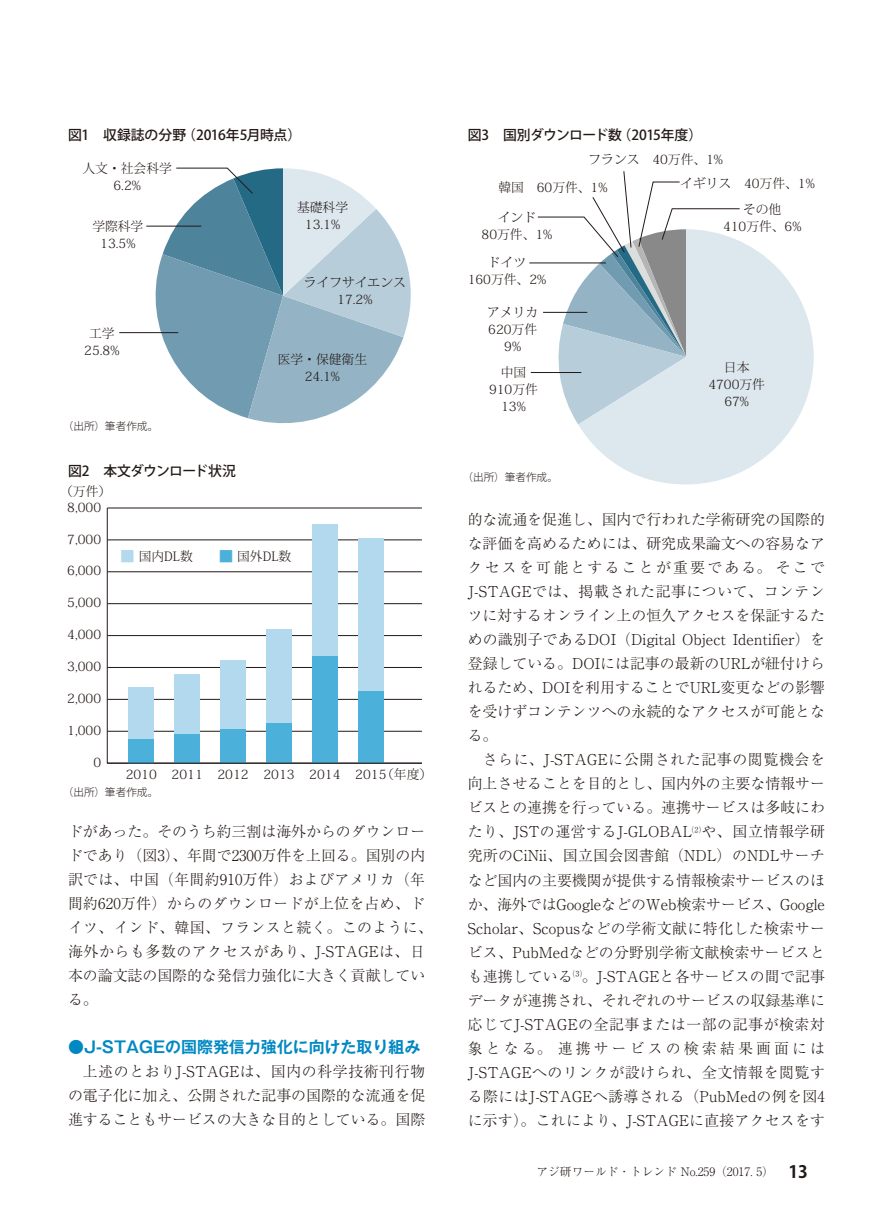
<style>
.page{position:relative;width:893px;height:1212px;background:#fff}
.page>*{position:absolute;margin:0;border:0;box-sizing:border-box;transform-origin:0 0}
.t1{font:700 15.9px "Gothic MB101 Pr 6 N De";color:#0088c3}
.t2{font:300 14.85px/24px "Ryumin Pr 6 N";color:#231916;text-align:justify}
.t3{font:500 13.8px "Koz Go Pr 6 N";letter-spacing:-.035em;color:#231916}
.t4{font:500 13.8px "Koz Go Pr 6 N";letter-spacing:-.01em;color:#231916}
.t5{font:300 12.75px/17px "Koz Min Pr 6 N";color:#231916;text-align:center}
.t6{font:300 11.7px "Ryumin Pr 6 N";color:#231916}
.t7{font:300 10.65px "Koz Go Pr 6 N";color:#231916}
.s1{font-size:15.3px;color:#b2d9ee}
.s2{font-size:15.3px;color:#4cb1da}
.s3{font-family:"Koz Go Pr 6 N";font-weight:700;font-size:16.95px}
</style>
<div class="page">
<hr style="left:119px;top:332px;width:59px;height:1px;background:#231916">
<svg style="left:141px;top:167px;width:270px;height:257px"></svg>
<svg style="left:578px;top:241px;width:236px;height:243px;fill:#dce7ee"></svg>
<hr style="left:531px;top:372px;width:50px;height:1px;background:#231916">
<svg style="left:537px;top:171px;width:203px;height:253px"></svg>
<hr style="left:529px;top:263px;width:77px;height:1px;background:#231916">
<hr style="left:107px;top:763px;width:315px;height:1px;background:#231916">
<svg style="left:107px;top:507px;width:315px;height:256px"></svg>
<p class="t4" style="left:68px;top:127px;width:235px">図1　収録誌の分野（2016年5月時点）</p>
<p class="t5" style="left:83px;top:160px;width:91px">人文・社会科学<br>6.2%</p>
<p class="t5" style="left:92px;top:218px;width:53px">学際科学<br>13.5%</p>
<p class="t5" style="left:84px;top:325px;width:37px">工学<br>25.8%</p>
<p class="t7" style="left:63px;top:420px;width:97px">（出所）筆者作成。</p>
<p class="t3" style="left:68px;top:463px;width:170px">図2　本文ダウンロード状況</p>
<p class="t5" style="left:60px;top:483px;width:53px">（万件）</p>
<p class="t5" style="left:297px;top:199px;width:53px">基礎科学<br>13.1%</p>
<p class="t5" style="left:304px;top:274px;width:104px">ライフサイエンス<br>17.2%</p>
<p class="t5" style="left:278px;top:351px;width:91px">医学・保健衛生<br>24.1%</p>
<p class="t5" style="left:67px;top:499px;width:35px">8,000</p>
<p class="t5" style="left:67px;top:531px;width:35px">7,000</p>
<p class="t5" style="left:67px;top:562px;width:35px">6,000</p>
<p class="t5" style="left:67px;top:594px;width:35px">5,000</p>
<p class="t5" style="left:67px;top:626px;width:35px">4,000</p>
<p class="t5" style="left:67px;top:658px;width:35px">3,000</p>
<p class="t5" style="left:67px;top:690px;width:35px">2,000</p>
<p class="t5" style="left:67px;top:722px;width:35px">1,000</p>
<p class="t5" style="left:93px;top:754px;width:9px">0</p>
<p class="t5" style="left:120px;top:549px;width:173px"><span class="s1">■</span> 国内DL数　　<span class="s2">■</span> 国外DL数</p>
<p class="t5" style="left:126px;top:766px;width:308px">2010 2011 2012 2013 2014 2015（年度）</p>
<p class="t7" style="left:63px;top:786px;width:97px">（出所）筆者作成。</p>
<p class="t2" style="left:68px;top:818px;width:366px;text-align:left">ドがあった。そのうち約三割は海外からのダウンロードであり（図3）、年間で2300万件を上回る。国別の内訳では、中国（年間約910万件）およびアメリカ（年間約620万件）からのダウンロードが上位を占め、ドイツ、インド、韓国、フランスと続く。このように、海外からも多数のアクセスがあり、J-STAGEは、日本の論文誌の国際的な発信力強化に大きく貢献している。</p>
<p class="t1" style="left:68px;top:1034px;width:354px">●J-STAGEの国際発信力強化に向けた取り組み</p>
<p class="t2" style="left:68px;top:1059px;width:359px;text-indent:15px">上述のとおりJ-STAGEは、国内の科学技術刊行物の電子化に加え、公開された記事の国際的な流通を促進することもサービスの大きな目的としている。国際</p>
<p class="t3" style="left:468px;top:127px;width:236px">図3　国別ダウンロード数（2015年度）</p>
<p class="t5" style="left:680px;top:148px;width:136px;line-height:23.9px;text-align:left;text-indent:-92px">フランス　40万件、1%<br>イギリス　40万件、1%</p>
<p class="t5" style="left:723px;top:201px;width:80px">その他<br>410万件、6%</p>
<p class="t5" style="left:498px;top:179px;width:110px">韓国　60万件、1%</p>
<p class="t5" style="left:482px;top:209px;width:72px">インド<br>80万件、1%</p>
<p class="t5" style="left:468px;top:254px;width:80px">ドイツ<br>160万件、2%</p>
<p class="t5" style="left:487px;top:304px;width:53px">アメリカ<br>620万件<br>9%</p>
<p class="t5" style="left:489px;top:365px;width:50px">中国<br>910万件<br>13%</p>
<p class="t7" style="left:462px;top:471px;width:97px">（出所）筆者作成。</p>
<p class="t5" style="left:708px;top:359px;width:58px">日本<br>4700万件<br>67%</p>
<p class="t2" style="left:468px;top:507px;width:359px">的な流通を促進し、国内で行われた学術研究の国際的な評価を高めるためには、研究成果論文への容易なアクセスを可能とすることが重要である。そこでJ-STAGEでは、掲載された記事について、コンテンツに対するオンライン上の恒久アクセスを保証するための識別子であるDOI（Digital Object Identifier）を登録している。DOIには記事の最新のURLが紐付けられるため、DOIを利用することでURL変更などの影響を受けずコンテンツへの永続的なアクセスが可能となる。</p>
<p class="t2" style="left:468px;top:747px;width:359px;text-indent:15px">さらに、J-STAGEに公開された記事の閲覧機会を向上させることを目的とし、国内外の主要な情報サービスとの連携を行っている。連携サービスは多岐にわたり、JSTの運営するJ-GLOBAL<sup>⑵</sup>や、国立情報学研究所のCiNii、国立国会図書館（NDL）のNDLサーチなど国内の主要機関が提供する情報検索サービスのほか、海外ではGoogleなどのWeb検索サービス、Google Scholar、Scopusなどの学術文献に特化した検索サービス、PubMedなどの分野別学術文献検索サービスとも連携している<sup>⑶</sup>。J-STAGEと各サービスの間で記事データが連携され、それぞれのサービスの収録基準に応じてJ-STAGEの全記事または一部の記事が検索対象となる。連携サービスの検索結果画面にはJ-STAGEへのリンクが設けられ、全文情報を閲覧する際にはJ-STAGEへ誘導される（PubMedの例を図4に示す）。これにより、J-STAGEに直接アクセスをす</p>
<p class="t6" style="left:537px;top:1162px;width:273px">アジ研ワールド・トレンド No.259（2017. 5） <span class="s3">13</span></p>
</div>
